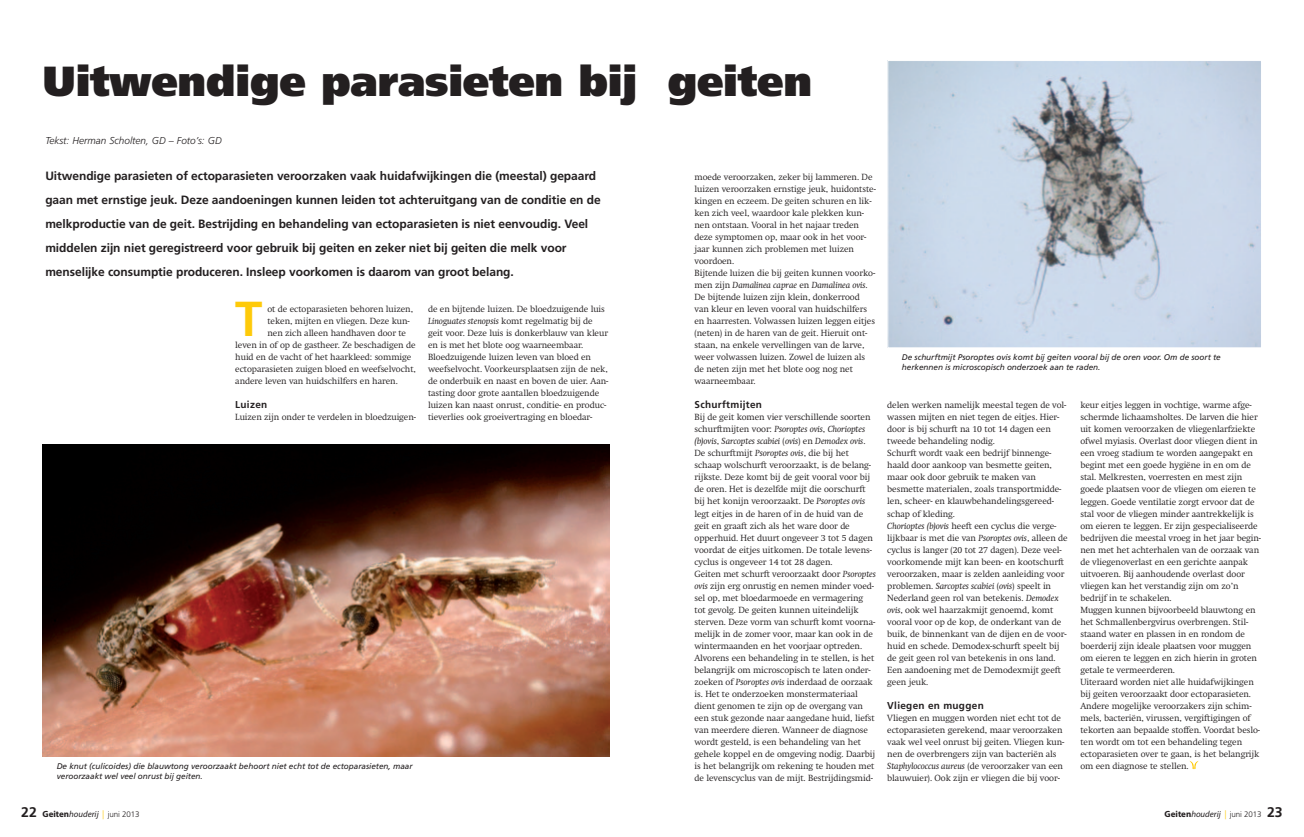
<style>
.page{position:relative;width:1304px;height:837px;background:#fff}
.page>*{position:absolute;margin:0;border:0;box-sizing:border-box;transform-origin:0 0}
.t1{font:700 49.1px "Frutiger LT Std";color:#feca0a}
.t2{font:900 42px "Frutiger LT Std";letter-spacing:-.005em;color:#231f20}
.t3{font:700 12px/24px "Frutiger LT Std";letter-spacing:-.005em;color:#231f20}
.t4{font:700 10px "Frutiger LT Std";letter-spacing:.03em;color:#231f20}
.t5{font:italic 300 10px "Frutiger LT Std";color:#231f20}
.t6{font:300 8.8px/12px "Swift";letter-spacing:-.005em;color:#231f20}
.t7{font:italic 8.8px "Myriad Pro";color:#231f20}
.t8{font:italic 8.2px/10px "Frutiger LT Std";letter-spacing:-.005em;color:#231f20}
.s1{font-weight:400;font-style:italic}
.s2{font-family:"Frutiger LT Std";font-weight:700;font-style:normal;font-size:14px}
.s3{font-weight:700;font-style:normal;font-size:9px}
.s4{font-size:9px;color:#feca0a}
.s5{font-family:"Frutiger LT Std";font-weight:300;font-style:normal;font-size:8px}
</style>
<div class="page">
<svg style="left:1189px;top:760px;width:10px;height:9px"></svg>
<img style="left:889px;top:62px;width:371px;height:284px">
<div style="left:887px;top:60px;width:375px;height:288px;border:1px solid #fff"></div>
<img style="left:43px;top:444px;width:566px;height:312px">
<h2 class="t2" style="left:43px;top:56px;width:771px">Uitwendige parasieten bij geiten</h2>
<p class="t5" style="left:45px;top:135px;width:178px">Tekst: Herman Scholten, GD – Foto’s: GD</p>
<p class="t3" style="left:45px;top:164px;width:557px">Uitwendige parasieten of ectoparasieten veroorzaken vaak huidafwijkingen die (meestal) gepaard gaan met ernstige jeuk. Deze aandoeningen kunnen leiden tot achteruitgang van de conditie en de melkproductie van de geit. Bestrijding en behandeling van ectoparasieten is niet eenvoudig. Veel middelen zijn niet geregistreerd voor gebruik bij geiten en zeker niet bij geiten die melk voor menselijke consumptie produceren. Insleep voorkomen is daarom van groot belang.</p>
<h1 class="t1" style="left:235px;top:290px;width:29px">T</h1>
<p class="t6" style="left:267px;top:303px;width:147px">ot de ectoparasieten behoren luizen,</p>
<p class="t6" style="left:267px;top:315px;width:144px">teken, mijten en vliegen. Deze kun-</p>
<p class="t6" style="left:267px;top:327px;width:140px">nen zich alleen handhaven door te</p>
<p class="t6" style="left:235px;top:339px;width:182px">leven in of op de gastheer. Ze beschadigen de</p>
<p class="t6" style="left:235px;top:351px;width:178px">huid en de vacht of het haarkleed: sommige</p>
<p class="t6" style="left:235px;top:363px;width:182px">ectoparasieten zuigen bloed en weefselvocht,</p>
<p class="t6" style="left:235px;top:375px;width:164px">andere leven van huidschilfers en haren.</p>
<p class="t4" style="left:235px;top:399px;width:34px">Luizen</p>
<p class="t6" style="left:235px;top:411px;width:182px">Luizen zijn onder te verdelen in bloedzuigen-</p>
<p class="t6" style="left:428px;top:303px;width:182px">de en bijtende luizen. De bloedzuigende luis <span class="s1">Linoguates stenopsis</span> komt regelmatig bij de geit voor. Deze luis is donkerblauw van kleur en is met het blote oog waarneembaar.<br>Bloedzuigende luizen leven van bloed en weefselvocht. Voorkeursplaatsen zijn de nek, de onderbuik en naast en boven de uier. Aan&shy;tasting door grote aantallen bloedzuigende luizen kan naast onrust, conditie- en produc&shy;tieverlies ook groeivertraging en bloedar-</p>
<p class="t8" style="left:57px;top:760px;width:357px">De knut (culicoides) die blauwtong veroorzaakt behoort niet echt tot de ectoparasieten, maar veroorzaakt wel veel onrust bij geiten.</p>
<p class="t6" style="left:694px;top:171px;width:183px">moede veroorzaken, zeker bij lammeren. De luizen veroorzaken ernstige jeuk, huidontste&shy;kingen en eczeem. De geiten schuren en lik&shy;ken zich veel, waardoor kale plekken kun&shy;nen ontstaan. Vooral in het najaar treden deze symptomen op, maar ook in het voor&shy;jaar kunnen zich problemen met luizen voordoen.<br>Bijtende luizen die bij geiten kunnen voorko&shy;men zijn <span class="s1">Damalinea caprae</span> en <span class="s1">Damalinea ovis</span>.<br>De bijtende luizen zijn klein, donkerrood van kleur en leven vooral van huidschilfers en haarresten. Volwassen luizen leggen eitjes (neten) in de haren van de geit. Hieruit ont&shy;staan, na enkele vervellingen van de larve, weer volwassen luizen. Zowel de luizen als de neten zijn met het blote oog nog net waarneembaar.</p>
<p class="t4" style="left:694px;top:399px;width:69px">Schurftmijten</p>
<p class="t6" style="left:694px;top:411px;width:183px">Bij de geit komen vier verschillende soorten schurftmijten voor: <span class="s1">Psoroptes ovis</span>, <span class="s1">Chorioptes (b)ovis</span>, <span class="s1">Sarcoptes scabiei</span> (<span class="s1">ovis</span>) en <span class="s1">Demodex ovis</span>.<br>De schurftmijt <span class="s1">Psoroptes ovis</span>, die bij het schaap wolschurft veroorzaakt, is de belang&shy;rijkste. Deze komt bij de geit vooral voor bij de oren. Het is dezelfde mijt die oorschurft bij het konijn veroorzaakt. De <span class="s1">Psoroptes ovis </span>legt eitjes in de haren of in de huid van de geit en graaft zich als het ware door de opperhuid. Het duurt ongeveer 3 tot 5 dagen voordat de eitjes uitkomen. De totale levens&shy;cyclus is ongeveer 14 tot 28 dagen.<br>Geiten met schurft veroorzaakt door <span class="s1">Psoroptes ovis</span> zijn erg onrustig en nemen minder voed&shy;sel op, met bloedarmoede en vermagering tot gevolg. De geiten kunnen uiteindelijk sterven. Deze vorm van schurft komt voorna&shy;melijk in de zomer voor, maar kan ook in de wintermaanden en het voorjaar optreden.<br>Alvorens een behandeling in te stellen, is het belangrijk om microscopisch te laten onder&shy;zoeken of <span class="s1">Psoroptes ovis</span> inderdaad de oorzaak is. Het te onderzoeken monstermateriaal dient genomen te zijn op de overgang van een stuk gezonde naar aangedane huid, liefst van meerdere dieren. Wanneer de diagnose wordt gesteld, is een behandeling van het gehele koppel en de omgeving nodig. Daarbij is het belangrijk om rekening te houden met de levenscyclus van de mijt. Bestrijdingsmid-</p>
<p class="t8" style="left:902px;top:352px;width:320px">De schurftmijt Psoroptes ovis komt bij geiten vooral bij de oren voor. Om de soort te herkennen is microscopisch onderzoek aan te raden.</p>
<p class="t6" style="left:887px;top:399px;width:182px">delen werken namelijk meestal tegen de vol&shy;wassen mijten en niet tegen de eitjes. Hier&shy;door is bij schurft na 10 tot 14 dagen een tweede behandeling nodig.<br>Schurft wordt vaak een bedrijf binnenge&shy;haald door aankoop van besmette geiten, maar ook door gebruik te maken van besmette materialen, zoals transportmidde&shy;len, scheer- en klauwbehandelingsgereed&shy;schap of kleding.<br><span class="s1">Chorioptes (b)ovis</span> heeft een cyclus die verge&shy;lijkbaar is met die van <span class="s1">Psoroptes ovis</span>, alleen de cyclus is langer (20 tot 27 dagen). Deze veel&shy;voorkomende mijt kan been- en kootschurft veroorzaken, maar is zelden aanleiding voor problemen. <span class="s1">Sarcoptes scabiei</span> (<span class="s1">ovis</span>) speelt in Nederland geen rol van betekenis. <span class="s1">Demodex ovis</span>, ook wel haarzakmijt genoemd, komt vooral voor op de kop, de onderkant van de buik, de binnenkant van de dijen en de voor&shy;huid en schede. Demodex-schurft speelt bij de geit geen rol van betekenis in ons land.<br>Een aandoening met de Demodexmijt geeft geen jeuk.</p>
<p class="t4" style="left:887px;top:699px;width:98px">Vliegen en muggen</p>
<p class="t6" style="left:887px;top:711px;width:179px">Vliegen en muggen worden niet echt tot de ectoparasieten gerekend, maar veroorzaken vaak wel veel onrust bij geiten. Vliegen kun&shy;nen de overbrengers zijn van bacteriën als <span class="s1">Staphylococcus aureus</span> (de veroorzaker van een blauwuier). Ook zijn er vliegen die bij voor-</p>
<p class="t6" style="left:1080px;top:399px;width:182px">keur eitjes leggen in vochtige, warme afge&shy;schermde lichaamsholtes. De larven die hier uit komen veroorzaken de vliegenlarfziekte ofwel myiasis. Overlast door vliegen dient in een vroeg stadium te worden aangepakt en begint met een goede hygiëne in en om de stal. Melkresten, voerresten en mest zijn goede plaatsen voor de vliegen om eieren te leggen. Goede ventilatie zorgt ervoor dat de stal voor de vliegen minder aantrekkelijk is om eieren te leggen. Er zijn gespecialiseerde bedrijven die meestal vroeg in het jaar begin&shy;nen met het achterhalen van de oorzaak van de vliegenoverlast en een gerichte aanpak uitvoeren. Bij aanhoudende overlast door vliegen kan het verstandig zijn om zo’n bedrijf in te schakelen.<br>Muggen kunnen bijvoorbeeld blauwtong en het Schmallenbergvirus overbrengen. Stil&shy;staand water en plassen in en rondom de boerderij zijn ideale plaatsen voor muggen om eieren te leggen en zich hierin in groten getale te vermeerderen.<br>Uiteraard worden niet alle huidafwijkingen bij geiten veroorzaakt door ectoparasieten.<br>Andere mogelijke veroorzakers zijn schim&shy;mels, bacteriën, virussen, vergiftigingen of tekorten aan bepaalde stoffen. Voordat beslo&shy;ten wordt om tot een behandeling tegen ectoparasieten over te gaan, is het belangrijk om een diagnose te stellen.</p>
<p class="t7" style="left:21px;top:808px;width:120px"><span class="s2">22</span> <span class="s3">Geiten</span>houderij <span class="s4">|</span> <span class="s5">juni 2013</span></p>
<p class="t7" style="left:1165px;top:808px;width:119px"><span class="s3">Geiten</span>houderij <span class="s4">|</span> <span class="s5">juni 2013</span> <span class="s2">23</span></p>
</div>
